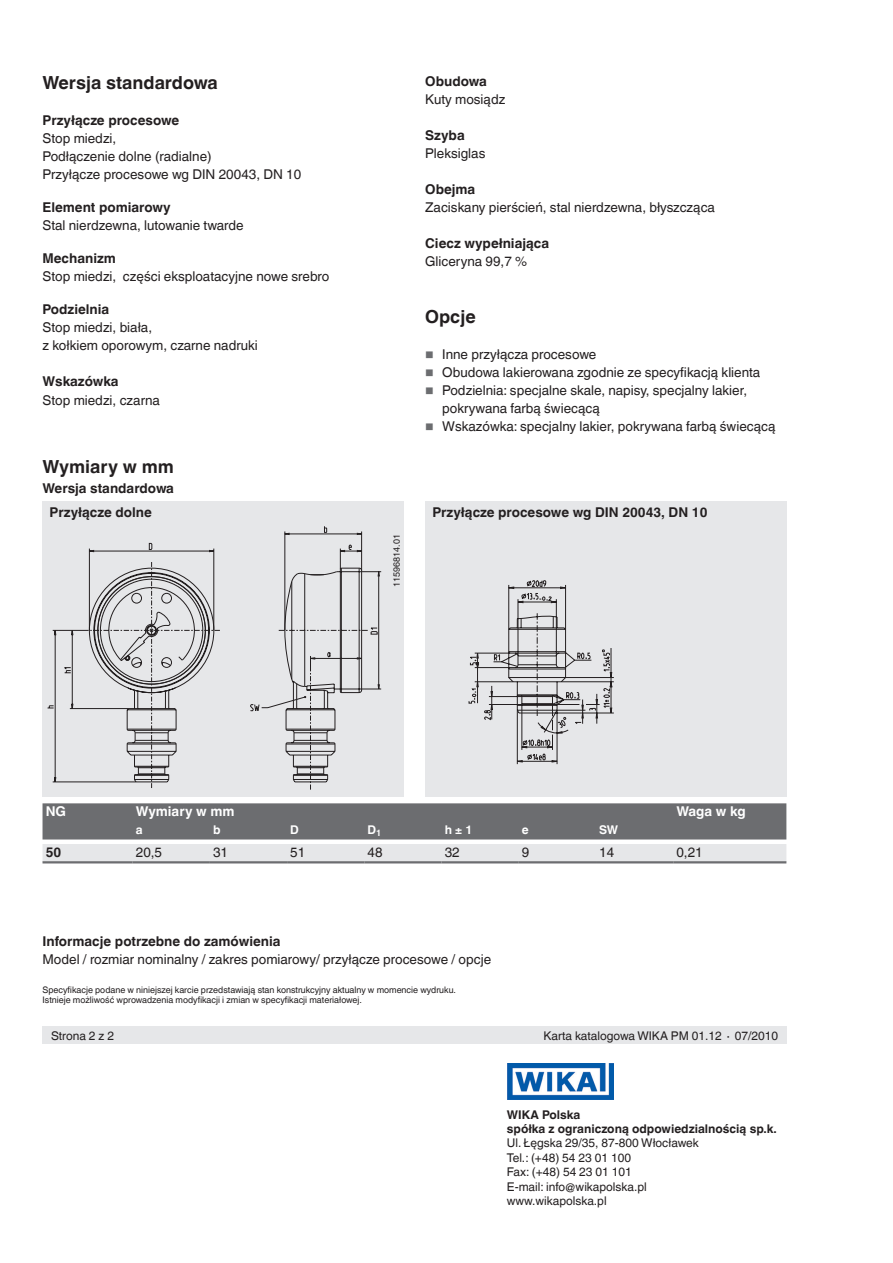
<style>
.page{position:relative;width:893px;height:1263px;background:#fff}
.page>*{position:absolute;margin:0;border:0;box-sizing:border-box;transform-origin:0 0}
._02_Subheadline1_N{font:700 18px "Helvetica World";color:#231f20}
._05_Running_text_N{font:700 18px "Helvetica World";color:#231f20}
._05_Running_text_N-2{font:13.5px/18px "Helvetica World";color:#231f20}
._04_Subheadline2_N{font:700 13.5px "Helvetica World";color:#231f20}
._05_Running_text_N-3{font:700 13.5px "Helvetica World";color:#231f20}
._05_Running_text{font:13.5px "Helvetica World";color:#231f20}
._09_Tables_-_Headlin{font:700 13.5px "Helvetica World";color:#fff}
._10_Tables_-_Running{font:13.5px "Helvetica World";color:#231f20}
._10_Tables_-_Running-2{font:700 13.5px "Helvetica World";color:#231f20}
._07_Small_text_N{font:12px/14.4px "Helvetica World";color:#231f20}
.t1{font:700 12px/14.4px "Helvetica World";color:#231f20}
._09_Tables_-_Headlin-2{font:700 12px "Helvetica World";color:#fff}
._08_Footnotes_N{font:9px "Helvetica World";color:#231f20}
</style>
<div class="page">
<img style="left:508px;top:1063px;width:105px;height:36px">
<div style="left:43px;top:1027px;width:744px;height:17px;background:#e6e7e9"></div>
<div style="left:43px;top:501px;width:361px;height:296px;background:#e6e7e9"></div>
<div style="left:425px;top:501px;width:362px;height:296px;background:#e6e7e9"></div>
<svg style="left:43px;top:803px;width:743px;height:58px;background:#9c9c9f"></svg>
<hr style="left:43px;top:861px;width:90px;height:2px;background:#6c6d70">
<hr style="left:133px;top:861px;width:77px;height:2px;background:#6c6d70">
<hr style="left:210px;top:861px;width:77px;height:2px;background:#6c6d70">
<hr style="left:287px;top:861px;width:77px;height:2px;background:#6c6d70">
<hr style="left:364px;top:861px;width:78px;height:2px;background:#6c6d70">
<hr style="left:442px;top:861px;width:77px;height:2px;background:#6c6d70">
<hr style="left:519px;top:861px;width:77px;height:2px;background:#6c6d70">
<hr style="left:596px;top:861px;width:77px;height:2px;background:#6c6d70">
<hr style="left:673px;top:861px;width:113px;height:2px;background:#6c6d70">
<svg style="left:52px;top:531px;width:311px;height:259px"></svg>
<svg style="left:89px;top:567px;width:293px;height:216px"></svg>
<svg style="left:292px;top:571px;width:46px;height:116px"></svg>
<svg style="left:468px;top:580px;width:146px;height:185px"></svg>
<p class="_02_Subheadline1_N" style="left:43px;top:73px;width:177px">Wersja standardowa</p>
<p class="_04_Subheadline2_N" style="left:43px;top:113px;width:138px">Przyłącze procesowe</p>
<p class="_05_Running_text_N-2" style="left:43px;top:130px;width:75px">Stop miedzi,</p>
<p class="_05_Running_text" style="left:43px;top:149px;width:171px">Podłączenie dolne (radialne)</p>
<p class="_05_Running_text_N-2" style="left:43px;top:166px;width:260px">Przyłącze procesowe wg DIN 20043, DN 10</p>
<p class="_04_Subheadline2_N" style="left:43px;top:200px;width:130px">Element pomiarowy</p>
<p class="_05_Running_text_N-2" style="left:43px;top:217px;width:203px">Stal nierdzewna, lutowanie twarde</p>
<p class="_04_Subheadline2_N" style="left:43px;top:251px;width:75px">Mechanizm</p>
<p class="_05_Running_text_N-2" style="left:43px;top:268px;width:288px">Stop miedzi, części eksploatacyjne nowe srebro</p>
<p class="_04_Subheadline2_N" style="left:43px;top:302px;width:68px">Podzielnia</p>
<p class="_05_Running_text_N-2" style="left:43px;top:319px;width:111px">Stop miedzi, biała,</p>
<p class="_05_Running_text_N-2" style="left:43px;top:337px;width:217px">z kołkiem oporowym, czarne nadruki</p>
<p class="_04_Subheadline2_N" style="left:43px;top:374px;width:78px">Wskazówka</p>
<p class="_05_Running_text_N-2" style="left:43px;top:391px;width:119px">Stop miedzi, czarna</p>
<p class="_05_Running_text_N" style="left:43px;top:456px;width:133px">Wymiary w mm</p>
<p class="_05_Running_text_N-3" style="left:43px;top:480px;width:133px">Wersja standardowa</p>
<p class="_04_Subheadline2_N" style="left:50px;top:505px;width:104px">Przyłącze dolne</p>
<p class="_04_Subheadline2_N" style="left:425px;top:74px;width:63px">Obudowa</p>
<p class="_05_Running_text_N-2" style="left:425px;top:91px;width:82px">Kuty mosiądz</p>
<p class="_05_Running_text_N-3" style="left:425px;top:128px;width:41px">Szyba</p>
<p class="_05_Running_text_N-2" style="left:425px;top:145px;width:62px">Pleksiglas</p>
<p class="_05_Running_text_N-3" style="left:425px;top:182px;width:52px">Obejma</p>
<p class="_05_Running_text_N-2" style="left:425px;top:199px;width:291px">Zaciskany pierścień, stal nierdzewna, błyszcząca</p>
<p class="_04_Subheadline2_N" style="left:425px;top:236px;width:125px">Ciecz wypełniająca</p>
<p class="_05_Running_text_N-2" style="left:425px;top:253px;width:103px">Gliceryna 99,7 %</p>
<p class="_02_Subheadline1_N" style="left:425px;top:306px;width:52px">Opcje</p>
<p class="_05_Running_text_N-2" style="left:442px;top:346px;width:156px">Inne przyłącza procesowe</p>
<p class="_05_Running_text_N-2" style="left:442px;top:364px;width:320px">Obudowa lakierowana zgodnie ze specyfikacją klienta</p>
<p class="_05_Running_text_N-2" style="left:442px;top:382px;width:306px">Podzielnia: specjalne skale, napisy, specjalny lakier, pokrywana farbą świecącą</p>
<p class="_05_Running_text_N-2" style="left:442px;top:418px;width:335px">Wskazówka: specjalny lakier, pokrywana farbą świecącą</p>
<p class="_08_Footnotes_N" style="left:391px;top:587px;width:54px;rotate:-90deg">11596814.01</p>
<p class="_04_Subheadline2_N" style="left:432px;top:505px;width:277px">Przyłącze procesowe wg DIN 20043, DN 10</p>
<p class="_09_Tables_-_Headlin" style="left:46px;top:804px;width:22px">NG</p>
<p class="_09_Tables_-_Headlin" style="left:136px;top:804px;width:100px">Wymiary w mm</p>
<p class="_09_Tables_-_Headlin" style="left:676px;top:804px;width:71px">Waga w kg</p>
<p class="_09_Tables_-_Headlin-2" style="left:136px;top:823px;width:8px">a</p>
<p class="_09_Tables_-_Headlin-2" style="left:213px;top:823px;width:9px">b</p>
<p class="_09_Tables_-_Headlin-2" style="left:290px;top:823px;width:10px">D</p>
<p class="_09_Tables_-_Headlin-2" style="left:368px;top:823px;width:15px">D<sub>1</sub></p>
<p class="_09_Tables_-_Headlin-2" style="left:445px;top:823px;width:29px">h ± 1</p>
<p class="_09_Tables_-_Headlin-2" style="left:522px;top:823px;width:8px">e</p>
<p class="_09_Tables_-_Headlin-2" style="left:599px;top:823px;width:21px">SW</p>
<p class="_10_Tables_-_Running-2" style="left:46px;top:844px;width:17px">50</p>
<p class="_10_Tables_-_Running" style="left:136px;top:844px;width:28px">20,5</p>
<p class="_10_Tables_-_Running" style="left:213px;top:844px;width:17px">31</p>
<p class="_10_Tables_-_Running" style="left:290px;top:844px;width:17px">51</p>
<p class="_10_Tables_-_Running" style="left:367px;top:844px;width:17px">48</p>
<p class="_10_Tables_-_Running" style="left:445px;top:844px;width:17px">32</p>
<p class="_10_Tables_-_Running" style="left:522px;top:844px;width:9px">9</p>
<p class="_10_Tables_-_Running" style="left:599px;top:844px;width:17px">14</p>
<p class="_10_Tables_-_Running" style="left:676px;top:844px;width:28px">0,21</p>
<p class="_04_Subheadline2_N" style="left:43px;top:934px;width:240px">Informacje potrzebne do zamówienia</p>
<p class="_05_Running_text_N-2" style="left:43px;top:951px;width:450px">Model / rozmiar nominalny / zakres pomiarowy/ przyłącze procesowe / opcje</p>
<p class="_08_Footnotes_N" style="left:43px;top:984px;width:415px">Specyfikacje podane w niniejszej karcie przedstawiają stan konstrukcyjny aktualny w momencie wydruku.</p>
<p class="_08_Footnotes_N" style="left:43px;top:995px;width:321px">Istnieje możliwość wprowadzenia modyfikacji i zmian w specyfikacji materiałowej.</p>
<p class="_07_Small_text_N" style="left:51px;top:1028px;width:65px">Strona 2 z 2</p>
<p class="_07_Small_text_N" style="left:543px;top:1029px;width:236px">Karta katalogowa WIKA PM 01.12 ∙ 07/2010</p>
<p class="t1" style="left:507px;top:1107px;width:271px">WIKA Polska<br>spółka z ograniczoną odpowiedzialnością sp.k.</p>
<p class="_07_Small_text_N" style="left:507px;top:1136px;width:193px">Ul. Łęgska 29/35, 87-800 Włocławek<br>Tel.: (+48) 54 23 01 100<br>Fax: (+48) 54 23 01 101<br>E-mail: info@wikapolska.pl www.wikapolska.pl</p>
</div>
